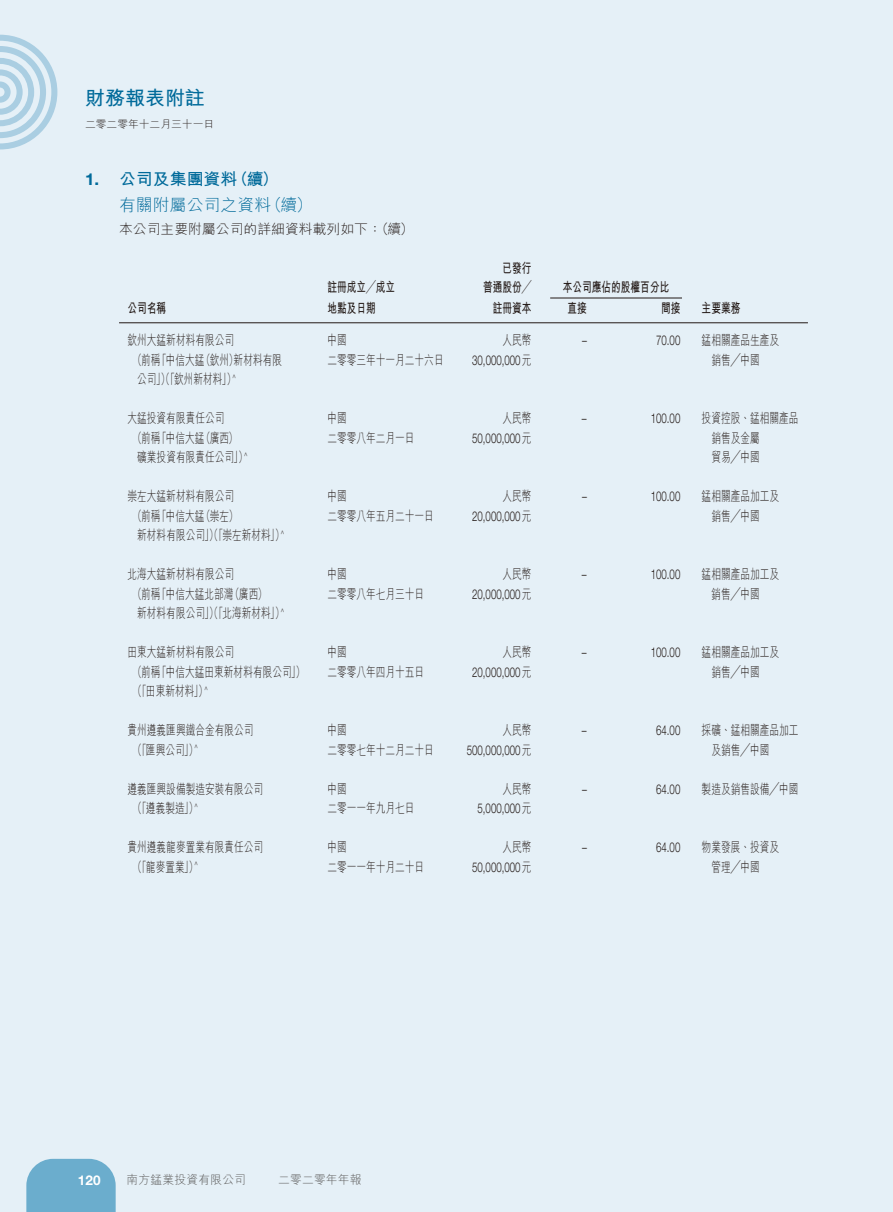
<style>
.page{position:relative;width:893px;height:1212px;background:#fff}
.page>*{position:absolute;margin:0;border:0;box-sizing:border-box;transform-origin:0 0}
.t1{font:700 19.5px "M Hei HK";color:#006a9a}
.t2{font:300 16.5px/25.8px "M Hei HK";color:#006a9a}
.t3{font:300 13.5px "M Hei HK";color:#231916;scale:.72 1}
.t4{font:300 13.5px "Helvetica Neue LT Std";color:#231916;scale:.72 1}
.t5{font:700 13.5px "M Hei HK";color:#231916;scale:.72 1}
.t6{font:300 13.5px "M Hei HK";color:#231916}
.t7{font:700 13.5px "Helvetica Neue LT Std";color:#fff}
.t8{font:300 12px "M Hei HK";letter-spacing:.015em;color:#595857}
.t9{font:300 10.5px "M Hei HK";color:#231916}
.s1{font-family:"Helvetica Neue LT Std";font-weight:700}
.s2{font-weight:700}
.s3{font-family:"M Hei HK"}
</style>
<div class="page">
<div style="left:0;top:0;width:892px;height:1212px;background:#e5f0f7"></div>
<svg style="left:0;top:35px;width:57px;height:114px"></svg>
<svg style="left:26px;top:1159px;width:90px;height:53px;background:#73b1cf"></svg>
<hr style="left:119px;top:322px;width:689px;height:1px;background:#231916">
<hr style="left:550px;top:298px;width:132px;height:1px;background:#231916">
<h1 class="t1" style="left:85px;top:83px;width:121px">財務報表附註</h1>
<p class="t9" style="left:85px;top:119px;width:131px">二零二零年十二月三十一日</p>
<p class="t2" style="left:119px;top:166px;width:195px;text-indent:-34px"><span class="s1">1.</span> <span class="s2">公司及集團資料（續）<br></span>有關附屬公司之資料（續）</p>
<p class="t6" style="left:119px;top:222px;width:296px">本公司主要附屬公司的詳細資料載列如下：（續）</p>
<p class="t5" style="left:502px;top:258px;width:42px">已發行</p>
<p class="t5" style="left:327px;top:278px;width:96px">註冊成立╱成立</p>
<p class="t5" style="left:483px;top:278px;width:69px">普通股份╱</p>
<p class="t5" style="left:563px;top:278px;width:149px">本公司應佔的股權百分比</p>
<p class="t5" style="left:128px;top:299px;width:55px">公司名稱</p>
<p class="t5" style="left:327px;top:299px;width:69px">地點及日期</p>
<p class="t5" style="left:493px;top:299px;width:55px">註冊資本</p>
<p class="t5" style="left:567px;top:299px;width:28px">直接</p>
<p class="t5" style="left:661px;top:299px;width:28px">間接</p>
<p class="t5" style="left:702px;top:299px;width:55px">主要業務</p>
<p class="t3" style="left:128px;top:333px;width:149px">欽州大錳新材料有限公司</p>
<p class="t3" style="left:327px;top:333px;width:28px">中國</p>
<p class="t3" style="left:502px;top:333px;width:42px">人民幣</p>
<p class="t4" style="left:582px;top:332px;width:8px">–</p>
<p class="t4" style="left:656px;top:332px;width:35px">70.00</p>
<p class="t3" style="left:702px;top:333px;width:109px">錳相關產品生產及</p>
<p class="t3" style="left:132px;top:353px;width:209px">（前稱「中信大錳（欽州）新材料有限</p>
<p class="t3" style="left:327px;top:353px;width:163px">二零零三年十一月二十六日</p>
<p class="t4" style="left:472px;top:351px;width:84px">30,000,000<span class="s3">元</span></p>
<p class="t3" style="left:711px;top:353px;width:69px">銷售╱中國</p>
<p class="t3" style="left:137px;top:372px;width:139px">公司」）（「欽州新材料」）<sup>^</sup></p>
<p class="t3" style="left:128px;top:411px;width:136px">大錳投資有限責任公司</p>
<p class="t3" style="left:327px;top:411px;width:28px">中國</p>
<p class="t3" style="left:502px;top:411px;width:42px">人民幣</p>
<p class="t4" style="left:582px;top:410px;width:8px">–</p>
<p class="t4" style="left:651px;top:410px;width:43px">100.00</p>
<p class="t3" style="left:702px;top:411px;width:136px">投資控股、錳相關產品</p>
<p class="t3" style="left:132px;top:431px;width:148px">（前稱「中信大錳（廣西）</p>
<p class="t3" style="left:327px;top:431px;width:123px">二零零八年二月一日</p>
<p class="t4" style="left:472px;top:429px;width:84px">50,000,000<span class="s3">元</span></p>
<p class="t3" style="left:711px;top:431px;width:69px">銷售及金屬</p>
<p class="t3" style="left:137px;top:450px;width:155px">礦業投資有限責任公司」）<sup>^</sup></p>
<p class="t3" style="left:711px;top:450px;width:69px">貿易╱中國</p>
<p class="t3" style="left:128px;top:489px;width:149px">崇左大錳新材料有限公司</p>
<p class="t3" style="left:327px;top:489px;width:28px">中國</p>
<p class="t3" style="left:502px;top:489px;width:42px">人民幣</p>
<p class="t4" style="left:582px;top:488px;width:8px">–</p>
<p class="t4" style="left:651px;top:488px;width:43px">100.00</p>
<p class="t3" style="left:702px;top:489px;width:109px">錳相關產品加工及</p>
<p class="t3" style="left:132px;top:509px;width:148px">（前稱「中信大錳（崇左）</p>
<p class="t3" style="left:327px;top:509px;width:149px">二零零八年五月二十一日</p>
<p class="t4" style="left:472px;top:507px;width:84px">20,000,000<span class="s3">元</span></p>
<p class="t3" style="left:711px;top:509px;width:69px">銷售╱中國</p>
<p class="t3" style="left:137px;top:528px;width:206px">新材料有限公司」）（「崇左新材料」）<sup>^</sup></p>
<p class="t3" style="left:128px;top:567px;width:149px">北海大錳新材料有限公司</p>
<p class="t3" style="left:327px;top:567px;width:28px">中國</p>
<p class="t3" style="left:502px;top:567px;width:42px">人民幣</p>
<p class="t4" style="left:582px;top:566px;width:8px">–</p>
<p class="t4" style="left:651px;top:566px;width:43px">100.00</p>
<p class="t3" style="left:702px;top:567px;width:109px">錳相關產品加工及</p>
<p class="t3" style="left:132px;top:587px;width:188px">（前稱「中信大錳北部灣（廣西）</p>
<p class="t3" style="left:327px;top:587px;width:136px">二零零八年七月三十日</p>
<p class="t4" style="left:472px;top:585px;width:84px">20,000,000<span class="s3">元</span></p>
<p class="t3" style="left:711px;top:587px;width:69px">銷售╱中國</p>
<p class="t3" style="left:137px;top:606px;width:206px">新材料有限公司」）（「北海新材料」）<sup>^</sup></p>
<p class="t3" style="left:128px;top:645px;width:149px">田東大錳新材料有限公司</p>
<p class="t3" style="left:327px;top:645px;width:28px">中國</p>
<p class="t3" style="left:502px;top:645px;width:42px">人民幣</p>
<p class="t4" style="left:582px;top:644px;width:8px">–</p>
<p class="t4" style="left:651px;top:644px;width:43px">100.00</p>
<p class="t3" style="left:702px;top:645px;width:109px">錳相關產品加工及</p>
<p class="t3" style="left:132px;top:665px;width:242px">（前稱「中信大錳田東新材料有限公司」）</p>
<p class="t3" style="left:327px;top:665px;width:136px">二零零八年四月十五日</p>
<p class="t4" style="left:472px;top:663px;width:84px">20,000,000<span class="s3">元</span></p>
<p class="t3" style="left:711px;top:665px;width:69px">銷售╱中國</p>
<p class="t3" style="left:132px;top:684px;width:106px">（「田東新材料」）<sup>^</sup></p>
<p class="t3" style="left:128px;top:723px;width:176px">貴州遵義匯興鐵合金有限公司</p>
<p class="t3" style="left:327px;top:723px;width:28px">中國</p>
<p class="t3" style="left:502px;top:723px;width:42px">人民幣</p>
<p class="t4" style="left:582px;top:722px;width:8px">–</p>
<p class="t4" style="left:656px;top:722px;width:35px">64.00</p>
<p class="t3" style="left:702px;top:723px;width:136px">採礦、錳相關產品加工</p>
<p class="t3" style="left:132px;top:743px;width:93px">（「匯興公司」）<sup>^</sup></p>
<p class="t3" style="left:327px;top:743px;width:149px">二零零七年十二月二十日</p>
<p class="t4" style="left:467px;top:741px;width:91px">500,000,000<span class="s3">元</span></p>
<p class="t3" style="left:711px;top:743px;width:82px">及銷售╱中國</p>
<p class="t3" style="left:128px;top:782px;width:190px">遵義匯興設備製造安裝有限公司</p>
<p class="t3" style="left:327px;top:782px;width:28px">中國</p>
<p class="t3" style="left:502px;top:782px;width:42px">人民幣</p>
<p class="t4" style="left:582px;top:780px;width:8px">–</p>
<p class="t4" style="left:656px;top:780px;width:35px">64.00</p>
<p class="t3" style="left:702px;top:782px;width:136px">製造及銷售設備╱中國</p>
<p class="t3" style="left:132px;top:801px;width:93px">（「遵義製造」）<sup>^</sup></p>
<p class="t3" style="left:327px;top:801px;width:123px">二零一一年九月七日</p>
<p class="t4" style="left:478px;top:800px;width:76px">5,000,000<span class="s3">元</span></p>
<p class="t3" style="left:128px;top:840px;width:190px">貴州遵義龍麥置業有限責任公司</p>
<p class="t3" style="left:327px;top:840px;width:28px">中國</p>
<p class="t3" style="left:502px;top:840px;width:42px">人民幣</p>
<p class="t4" style="left:582px;top:839px;width:8px">–</p>
<p class="t4" style="left:656px;top:839px;width:35px">64.00</p>
<p class="t3" style="left:702px;top:840px;width:109px">物業發展、投資及</p>
<p class="t3" style="left:132px;top:860px;width:93px">（「龍麥置業」）<sup>^</sup></p>
<p class="t3" style="left:327px;top:860px;width:136px">二零一一年十月二十日</p>
<p class="t4" style="left:472px;top:858px;width:84px">50,000,000<span class="s3">元</span></p>
<p class="t3" style="left:711px;top:860px;width:69px">管理╱中國</p>
<p class="t7" style="left:78px;top:1172px;width:24px">120</p>
<p class="t8" style="left:127px;top:1174px;width:121px">南方錳業投資有限公司</p>
<p class="t8" style="left:278px;top:1174px;width:85px">二零二零年年報</p>
</div>
